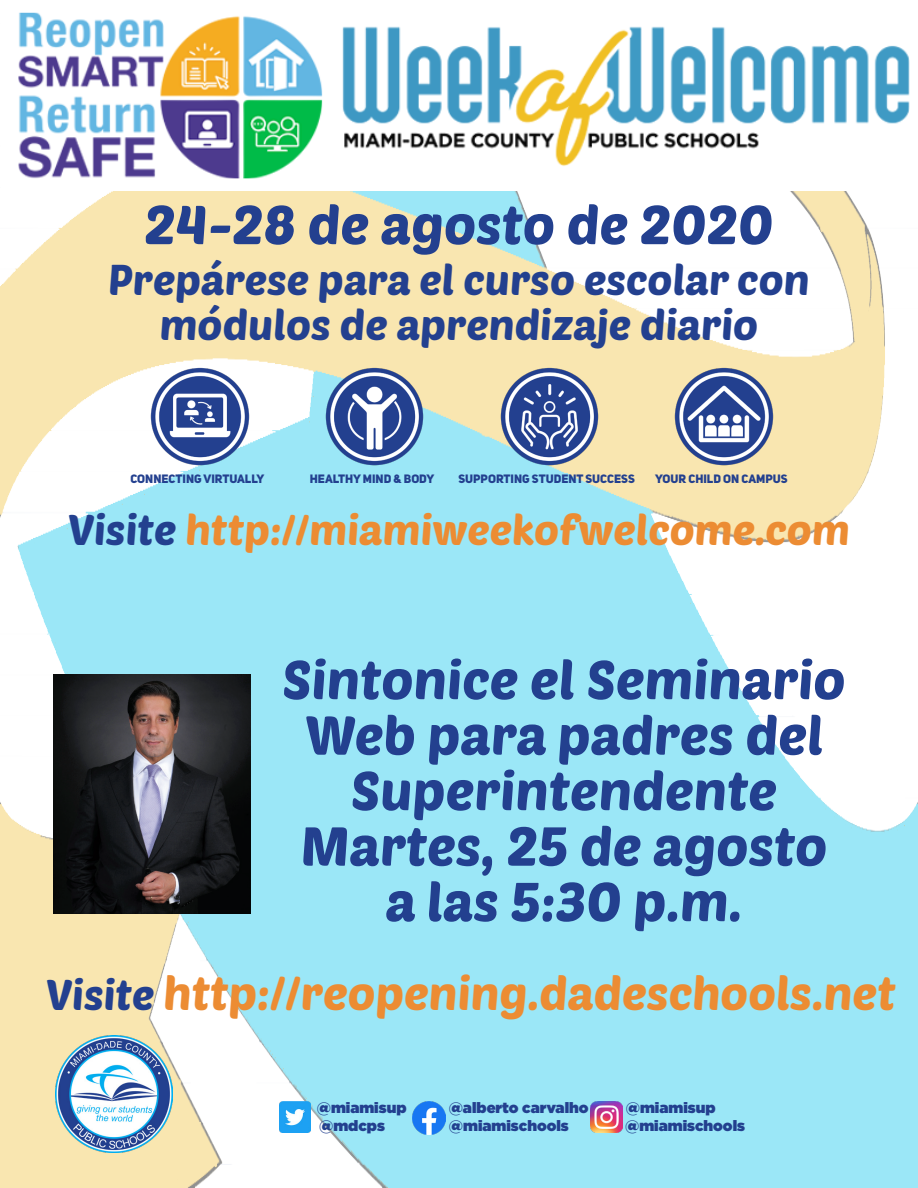
<style>
.page{position:relative;width:918px;height:1188px;background:#fff}
.page>*{position:absolute;margin:0;border:0;box-sizing:border-box;transform-origin:0 0}
.t1{font:54px/55.5px "Poetsen One";color:#23408f;text-align:center}
.t2{font:46.5px "Poetsen One";color:#ec8c33}
.t3{font:42px/45px "Poetsen One";color:#23408f;text-align:center}
.t4{font:42px "Poetsen One";color:#ec8c33}
.t5{font:900 15px "Gotham";color:#23408f}
.t6{font:12px "Uni Sans Heavy CAPS";color:#23408f}
.s1{color:#23408f}
.s2{font-size:42px;color:#23408f}
</style>
<div class="page">
<img style="left:0;top:191px;width:918px;height:997px">
<img style="left:18px;top:12px;width:892px;height:167px">
<img style="left:56px;top:1036px;width:116px;height:116px">
<img style="left:279px;top:1101px;width:32px;height:32px">
<img style="left:413px;top:1101px;width:33px;height:33px">
<img style="left:591px;top:1101px;width:31px;height:32px">
<img style="left:54px;top:674px;width:196px;height:239px">
<img style="left:147px;top:363px;width:106px;height:107px">
<img style="left:321px;top:363px;width:107px;height:107px">
<img style="left:496px;top:363px;width:107px;height:107px">
<img style="left:671px;top:363px;width:106px;height:107px">
<p class="t1" style="left:144px;top:195px;width:631px">24-28 de agosto de 2020</p>
<p class="t3" style="left:108px;top:255px;width:703px">Prepárese para el curso escolar con módulos de aprendizaje diario</p>
<p class="t6" style="left:130px;top:471px;width:136px">CONNECTING VIRTUALLY</p>
<p class="t6" style="left:310px;top:471px;width:126px">HEALTHY MIND &amp; BODY</p>
<p class="t6" style="left:458px;top:471px;width:178px">SUPPORTING STUDENT SUCCESS</p>
<p class="t6" style="left:655px;top:471px;width:134px">YOUR CHILD ON CAMPUS</p>
<p class="t4" style="left:68px;top:502px;width:783px"><span class="s1">Visite</span> http://miamiweekofwelcome.com</p>
<p class="t1" style="left:282px;top:650px;width:565px">Sintonice el Seminario</p>
<p class="t1" style="left:305px;top:705px;width:520px">Web para padres del<br>Superintendente</p>
<p class="t1" style="left:301px;top:816px;width:528px">Martes, 25 de agosto</p>
<p class="t1" style="left:386px;top:872px;width:358px">a las 5:30 p.m.</p>
<p class="t2" style="left:46px;top:964px;width:851px"><span class="s2">Visite</span> http://reopening.dadeschools.net</p>
<p class="t5" style="left:317px;top:1097px;width:91px">@miamisup</p>
<p class="t5" style="left:449px;top:1097px;width:141px">@alberto carvalho</p>
<p class="t5" style="left:626px;top:1097px;width:91px">@miamisup</p>
<p class="t5" style="left:319px;top:1115px;width:67px">@mdcps</p>
<p class="t5" style="left:449px;top:1115px;width:121px">@miamischools</p>
<p class="t5" style="left:625px;top:1115px;width:121px">@miamischools</p>
</div>
